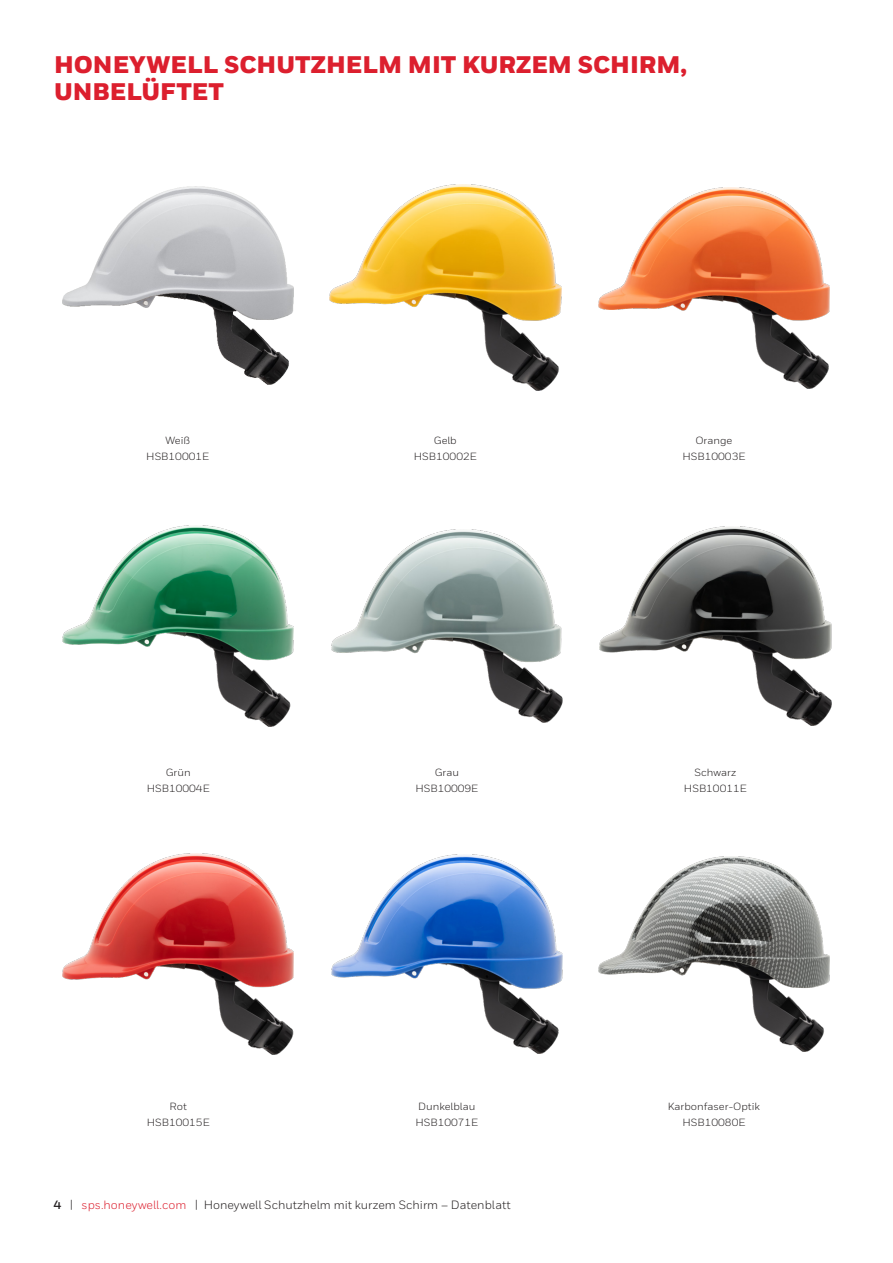
<style>
.page{position:relative;width:893px;height:1263px;background:#fff}
.page>*{position:absolute;margin:0;border:0;box-sizing:border-box;transform-origin:0 0}
.Heading_2__11_15{font:900 24px/27px "Honeywell Sans";color:#dc1f2e}
.MASTER__Header_Foote{font:12px "Honeywell Sans";color:#231f20}
._10_Inside__Body_Tex{font:10.35px "Honeywell Sans TT";color:#231f20;scale:1.04 1}
.s1{font-weight:700}
.s2{color:#dc1f2e}
</style>
<div class="page">
<img style="left:62px;top:186px;width:231px;height:199px">
<img style="left:330px;top:185px;width:231px;height:206px">
<img style="left:598px;top:187px;width:232px;height:201px">
<img style="left:63px;top:526px;width:231px;height:200px">
<img style="left:331px;top:530px;width:232px;height:192px">
<img style="left:600px;top:526px;width:231px;height:199px">
<img style="left:63px;top:854px;width:231px;height:200px">
<img style="left:331px;top:854px;width:232px;height:199px">
<img style="left:598px;top:856px;width:232px;height:195px">
<p class="Heading_2__11_15" style="left:54px;top:52px;width:635px">HONEYWELL SCHUTZHELM MIT KURZEM SCHIRM,<br>UNBELÜFTET</p>
<p class="_10_Inside__Body_Tex" style="left:165px;top:434px;width:25px">Weiß</p>
<p class="_10_Inside__Body_Tex" style="left:146px;top:450px;width:62px">HSB10001E</p>
<p class="_10_Inside__Body_Tex" style="left:434px;top:434px;width:24px">Gelb</p>
<p class="_10_Inside__Body_Tex" style="left:414px;top:450px;width:62px">HSB10002E</p>
<p class="_10_Inside__Body_Tex" style="left:695px;top:434px;width:37px">Orange</p>
<p class="_10_Inside__Body_Tex" style="left:682px;top:450px;width:62px">HSB10003E</p>
<p class="_10_Inside__Body_Tex" style="left:166px;top:766px;width:25px">Grün</p>
<p class="_10_Inside__Body_Tex" style="left:147px;top:782px;width:62px">HSB10004E</p>
<p class="_10_Inside__Body_Tex" style="left:435px;top:766px;width:25px">Grau</p>
<p class="_10_Inside__Body_Tex" style="left:415px;top:782px;width:62px">HSB10009E</p>
<p class="_10_Inside__Body_Tex" style="left:694px;top:766px;width:42px">Schwarz</p>
<p class="_10_Inside__Body_Tex" style="left:684px;top:782px;width:62px">HSB10011E</p>
<p class="_10_Inside__Body_Tex" style="left:170px;top:1100px;width:18px">Rot</p>
<p class="_10_Inside__Body_Tex" style="left:147px;top:1116px;width:62px">HSB10015E</p>
<p class="_10_Inside__Body_Tex" style="left:418px;top:1100px;width:57px">Dunkelblau</p>
<p class="_10_Inside__Body_Tex" style="left:415px;top:1116px;width:62px">HSB10071E</p>
<p class="_10_Inside__Body_Tex" style="left:668px;top:1100px;width:90px">Karbonfaser-Optik</p>
<p class="_10_Inside__Body_Tex" style="left:682px;top:1116px;width:62px">HSB10080E</p>
<p class="MASTER__Header_Foote" style="left:54px;top:1198px;width:459px"><span class="s1">4</span> | <span class="s2">sps.honeywell.com</span> | Honeywell Schutzhelm mit kurzem Schirm – Datenblatt</p>
</div>
